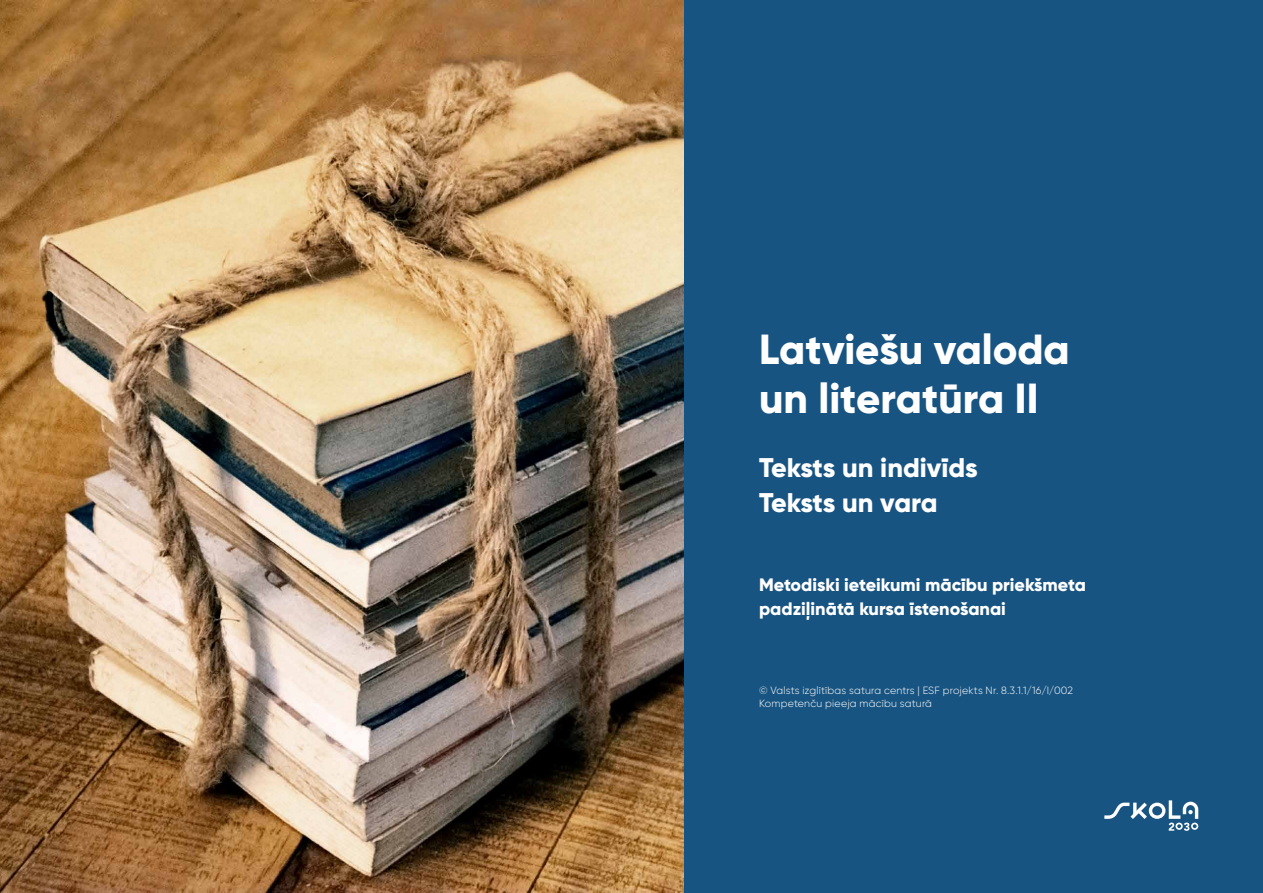
<style>
.page{position:relative;width:1263px;height:893px;background:#fff}
.page>*{position:absolute;margin:0;border:0;box-sizing:border-box;transform-origin:0 0}
.t1{font:800 42px/49.5px "Gilroy";color:#fff}
.t2{font:800 27px/34.5px "Gilroy";letter-spacing:-.005em;color:#fff}
.t3{font:800 18px/24px "Gilroy";color:#fff}
.t4{font:300 10.5px/12.6px "Gilroy";letter-spacing:.02em;color:#fff}
</style>
<div class="page">
<img style="left:0;top:0;width:685px;height:893px">
<div style="left:685px;top:0;width:578px;height:893px;background:#185481"></div>
<svg style="left:1104px;top:800px;width:94px;height:31px"></svg>
<h1 class="t1" style="left:759px;top:324px;width:312px">Latviešu valoda un literatūra II</h1>
<h2 class="t2" style="left:759px;top:450px;width:220px">Teksts un indivīds<br>Teksts un vara</h2>
<h3 class="t3" style="left:759px;top:573px;width:328px">Metodiski ieteikumi mācību priekšmeta padziļinātā kursa īstenošanai</h3>
<p class="t4" style="left:759px;top:684px;width:316px">© Valsts izglītības satura centrs | ESF projekts Nr. 8.3.1.1/16/I/002<br>Kompetenču pieeja mācību saturā</p>
</div>
